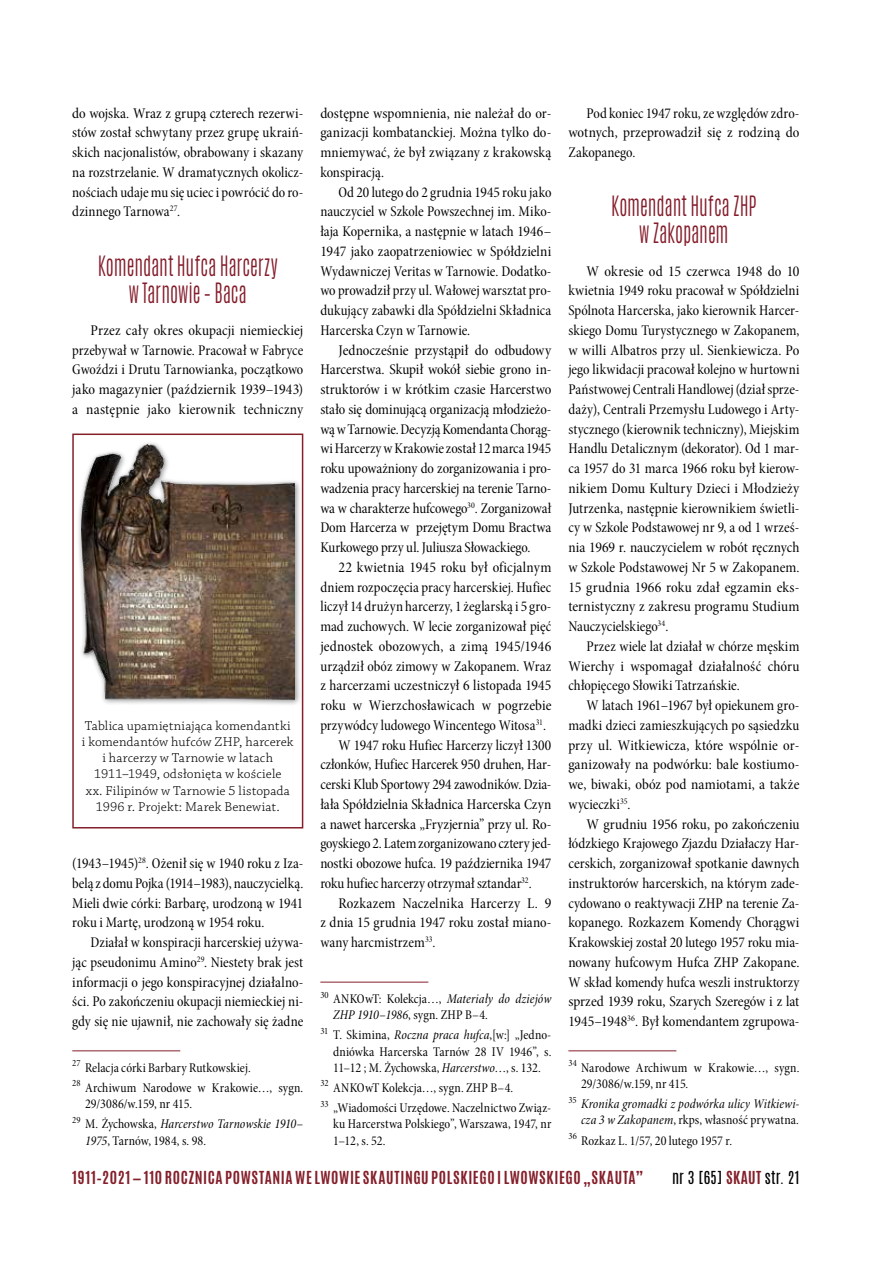
<style>
.page{position:relative;width:893px;height:1263px;background:#fff}
.page>*{position:absolute;margin:0;border:0;box-sizing:border-box;transform-origin:0 0}
.t1{font:300 23.4px/27px "Antonio";letter-spacing:-.005em;color:#841c2a;text-align:center;scale:.83 1}
.t2{font:15px/19.8px "Minion Pro Cn Subh";letter-spacing:.005em;color:#000;text-align:justify}
.t3{font:700 15px "Antonio";letter-spacing:.04em;color:#841f2a}
.t4{font:15px "Antonio";letter-spacing:.02em;color:#000}
.t5{font:13.5px/20.1px "Minion Pro Cn Subh";letter-spacing:.005em;color:#000}
.t6{font:13.5px/16.2px "Chaparral Pro Light Capt";letter-spacing:.005em;color:#000;text-align:center}
.t7{font:13.5px "Minion Pro Cn It Subh";letter-spacing:.01em;color:#000}
.s1{font-family:"Minion Pro Cn Subh"}
.s2{font-family:"Minion Pro Cn It Subh"}
.s3{font-weight:700;color:#841f2a}
</style>
<div class="page">
<hr style="left:72px;top:1050px;width:108px;height:1px;background:#841f2a">
<hr style="left:320px;top:982px;width:108px;height:1px;background:#841f2a">
<hr style="left:568px;top:1050px;width:108px;height:1px;background:#841f2a">
<div style="left:72px;top:433px;width:231px;height:395px;border:2px solid #841f2a"></div>
<div style="left:76px;top:441px;width:226px;height:266px;background:#000;opacity:.5"></div>
<img style="left:81px;top:445px;width:213px;height:256px">
<p class="t2" style="left:72px;top:103px;width:233px">do wojska. Wraz z grupą czterech rezerwi&shy;stów został schwytany przez grupę ukraiń&shy;skich nacjonalistów, obrabowany i skazany na rozstrzelanie. W dramatycznych okolicz&shy;nościach udaje mu się uciec i powrócić do ro&shy;dzinnego Tarnowa<sup>27</sup>.</p>
<h1 class="t1" style="left:98px;top:252px;width:218px">Komendant Hufca Harcerzy w Tarnowie – Baca</h1>
<p class="t2" style="left:72px;top:320px;width:233px;text-indent:18px">Przez cały okres okupacji niemieckiej przebywał w Tarnowie. Pracował w Fabryce Gwoździ i Drutu Tarnowianka, początkowo jako magazynier (październik 1939–1943) a następnie jako kierownik techniczny</p>
<p class="t6" style="left:82px;top:718px;width:213px">Tablica upamiętniająca komendantki i komendantów hufców ZHP, harcerek i harcerzy w Tarnowie w latach 1911–1949, odsłonięta w kościele<br>xx. Filipinów w Tarnowie 5 listopada 1996 r. Projekt: Marek Benewiat.</p>
<p class="t2" style="left:72px;top:854px;width:233px">(1943–1945)<sup>28</sup>. Ożenił się w 1940 roku z Iza&shy;belą z domu Pojka (1914–1983), nauczycielką.<br>Mieli dwie córki: Barbarę, urodzoną w 1941 roku i Martę, urodzoną w 1954 roku.</p>
<p class="t2" style="left:72px;top:932px;width:233px;text-indent:18px">Działał w konspiracji harcerskiej używa&shy;jąc pseudonimu Amino<sup>29</sup>. Niestety brak jest informacji o jego konspiracyjnej działalno&shy;ści. Po zakończeniu okupacji niemieckiej ni&shy;gdy się nie ujawnił, nie zachowały się żadne</p>
<p class="t5" style="left:72px;top:1058px;width:233px"><sup>27</sup> Relacja córki Barbary Rutkowskiej.<br><sup>28</sup> Archiwum Narodowe w Krakowie…, sygn.</p>
<p class="t5" style="left:85px;top:1094px;width:109px">29/3086/w.159, nr 415.</p>
<p class="t7" style="left:72px;top:1115px;width:233px"><sup>29</sup> <span class="s1">M. Żychowska,</span> Harcerstwo Tarnowskie 1910–</p>
<p class="t5" style="left:85px;top:1130px;width:123px"><span class="s2">1975</span>, Tarnów, 1984, s. 98.</p>
<p class="t2" style="left:320px;top:103px;width:233px">dostępne wspomnienia, nie należał do or&shy;ganizacji kombatanckiej. Można tylko do&shy;mniemywać, że był związany z krakowską konspiracją.</p>
<p class="t2" style="left:320px;top:182px;width:233px;text-indent:18px">Od 20 lutego do 2 grudnia 1945 roku jako nauczyciel w Szkole Powszechnej im. Miko&shy;łaja Kopernika, a następnie w latach 1946– 1947 jako zaopatrzeniowiec w Spółdzielni Wydawniczej Veritas w Tarnowie. Dodatko&shy;wo prowadził przy ul. Wałowej warsztat pro&shy;dukujący zabawki dla Spółdzielni Składnica Harcerska Czyn w Tarnowie.</p>
<p class="t2" style="left:320px;top:340px;width:233px;text-indent:18px">Jednocześnie przystąpił do odbudowy Harcerstwa. Skupił wokół siebie grono in&shy;struktorów i w krótkim czasie Harcerstwo stało się dominującą organizacją młodzieżo&shy;wą w Tarnowie. Decyzją Komendanta Chorąg&shy;wi Harcerzy w Krakowie został 12 marca 1945 roku upoważniony do zorganizowania i pro&shy;wadzenia pracy harcerskiej na terenie Tarno&shy;wa w charakterze hufcowego<sup>30</sup>. Zorganizował Dom Harcerza w przejętym Domu Bractwa Kurkowego przy ul. Juliusza Słowackiego.</p>
<p class="t2" style="left:339px;top:557px;width:214px">22 kwietnia 1945 roku był oficjalnym</p>
<p class="t2" style="left:320px;top:577px;width:233px">dniem rozpoczęcia pracy harcerskiej. Hufiec</p>
<p class="t2" style="left:320px;top:597px;width:233px">liczył 14 drużyn harcerzy, 1 żeglarską i 5 gro-</p>
<p class="t2" style="left:320px;top:617px;width:233px">mad zuchowych. W lecie zorganizował pięć</p>
<p class="t2" style="left:320px;top:636px;width:233px">jednostek obozowych, a zimą 1945/1946</p>
<p class="t2" style="left:320px;top:656px;width:233px">urządził obóz zimowy w Zakopanem. Wraz</p>
<p class="t2" style="left:320px;top:676px;width:233px">z harcerzami uczestniczył 6 listopada 1945</p>
<p class="t2" style="left:320px;top:696px;width:233px">roku w Wierzchosławicach w pogrzebie</p>
<p class="t2" style="left:320px;top:715px;width:227px">przywódcy ludowego Wincentego Witosa<sup>31</sup>.</p>
<p class="t2" style="left:339px;top:735px;width:214px">W 1947 roku Hufiec Harcerzy liczył 1300</p>
<p class="t2" style="left:320px;top:755px;width:233px">członków, Hufiec Harcerek 950 druhen, Har-</p>
<p class="t2" style="left:320px;top:775px;width:233px">cerski Klub Sportowy 294 zawodników. Dzia-</p>
<p class="t2" style="left:320px;top:794px;width:233px">łała Spółdzielnia Składnica Harcerska Czyn</p>
<p class="t2" style="left:320px;top:814px;width:233px">a nawet harcerska „Fryzjernia” przy ul. Ro-</p>
<p class="t2" style="left:320px;top:834px;width:233px">goyskiego 2. Latem zorganizowano cztery jed-</p>
<p class="t2" style="left:320px;top:854px;width:233px">nostki obozowe hufca. 19 października 1947</p>
<p class="t2" style="left:320px;top:873px;width:213px">roku hufiec harcerzy otrzymał sztandar<sup>32</sup>.</p>
<p class="t2" style="left:339px;top:893px;width:214px">Rozkazem Naczelnika Harcerzy L. 9</p>
<p class="t2" style="left:320px;top:913px;width:233px">z dnia 15 grudnia 1947 roku został miano-</p>
<p class="t2" style="left:320px;top:932px;width:117px">wany harcmistrzem<sup>33</sup>.</p>
<p class="t7" style="left:320px;top:990px;width:233px"><sup>30</sup> <span class="s1">ANKOwT: Kolekcja…,</span> Materiały do dziejów</p>
<p class="t5" style="left:320px;top:1005px;width:233px;text-indent:13px"><span class="s2">ZHP 1910–1986</span>, sygn. ZHP B–4.<br><sup>31</sup> T. Skimina, <span class="s2">Roczna praca hufca</span>,[w:] „Jedno-</p>
<p class="t5" style="left:333px;top:1043px;width:220px;line-height:16.2px">dniówka Harcerska Tarnów 28 IV 1946”, s.<br>11–12 ; M. Żychowska, <span class="s2">Harcerstwo</span>…, s. 132.</p>
<p class="t5" style="left:320px;top:1078px;width:233px"><sup>32</sup> ANKOwT Kolekcja…, sygn. ZHP B–4.<br><sup>33</sup> „Wiadomości Urzędowe. Naczelnictwo Związ-</p>
<p class="t5" style="left:333px;top:1116px;width:220px;line-height:16.2px">ku Harcerstwa Polskiego”, Warszawa, 1947, nr<br>1–12, s. 52.</p>
<p class="t2" style="left:568px;top:103px;width:233px;text-indent:18px">Pod koniec 1947 roku, ze względów zdro&shy;wotnych, przeprowadził się z rodziną do Zakopanego.</p>
<h1 class="t1" style="left:611px;top:193px;width:176px">Komendant Hufca ZHP w Zakopanem</h1>
<p class="t2" style="left:568px;top:261px;width:233px;text-indent:18px">W okresie od 15 czerwca 1948 do 10 kwietnia 1949 roku pracował w Spółdzielni Spólnota Harcerska, jako kierownik Harcer&shy;skiego Domu Turystycznego w Zakopanem, w willi Albatros przy ul. Sienkiewicza. Po jego likwidacji pracował kolejno w hurtowni Państwowej Centrali Handlowej (dział sprze&shy;daży), Centrali Przemysłu Ludowego i Arty&shy;stycznego (kierownik techniczny), Miejskim Handlu Detalicznym (dekorator). Od 1 mar&shy;ca 1957 do 31 marca 1966 roku był kierow&shy;nikiem Domu Kultury Dzieci i Młodzieży Jutrzenka, następnie kierownikiem świetli&shy;cy w Szkole Podstawowej nr 9, a od 1 wrześ&shy;nia 1969 r. nauczycielem w robót ręcznych w Szkole Podstawowej Nr 5 w Zakopanem.<br>15 grudnia 1966 roku zdał egzamin eks&shy;ternistyczny z zakresu programu Studium Nauczycielskiego<sup>34</sup>.</p>
<p class="t2" style="left:568px;top:636px;width:233px;text-indent:18px">Przez wiele lat działał w chórze męskim Wierchy i wspomagał działalność chóru chłopięcego Słowiki Tatrzańskie.</p>
<p class="t2" style="left:568px;top:696px;width:233px;text-indent:18px">W latach 1961–1967 był opiekunem gro&shy;madki dzieci zamieszkujących po sąsiedzku przy ul. Witkiewicza, które wspólnie or&shy;ganizowały na podwórku: bale kostiumo&shy;we, biwaki, obóz pod namiotami, a także wycieczki<sup>35</sup>.</p>
<p class="t2" style="left:568px;top:814px;width:233px;text-indent:18px">W grudniu 1956 roku, po zakończeniu łódzkiego Krajowego Zjazdu Działaczy Har&shy;cerskich, zorganizował spotkanie dawnych instruktorów harcerskich, na którym zade&shy;cydowano o reaktywacji ZHP na terenie Za&shy;kopanego. Rozkazem Komendy Chorągwi Krakowskiej został 20 lutego 1957 roku mia&shy;nowany hufcowym Hufca ZHP Zakopane.<br>W skład komendy hufca weszli instruktorzy sprzed 1939 roku, Szarych Szeregów i z lat 1945–1948<sup>36</sup>. Był komendantem zgrupowa-</p>
<p class="t5" style="left:581px;top:1060px;width:220px;line-height:16.2px;text-indent:-13px"><sup>34</sup> Narodowe Archiwum w Krakowie…, sygn.<br>29/3086/w.159, nr 415.</p>
<p class="t7" style="left:568px;top:1095px;width:233px"><sup>35</sup> Kronika gromadki z podwórka ulicy Witkiewi-</p>
<p class="t5" style="left:568px;top:1110px;width:232px;text-indent:13px"><span class="s2">cza 3 w Zakopanem</span>, rkps, własność prywatna.<br><sup>36</sup> Rozkaz L. 1/57, 20 lutego 1957 r.</p>
<p class="t3" style="left:72px;top:1166px;width:573px">1911–2021 — 110 ROCZNICA POWSTANIA WE LWOWIE SKAUTINGU POLSKIEGO I LWOWSKIEGO „SKAUTA”</p>
<p class="t4" style="left:672px;top:1166px;width:129px">NR 3 [65] <span class="s3">SKAUT</span> STR. 21</p>
</div>
